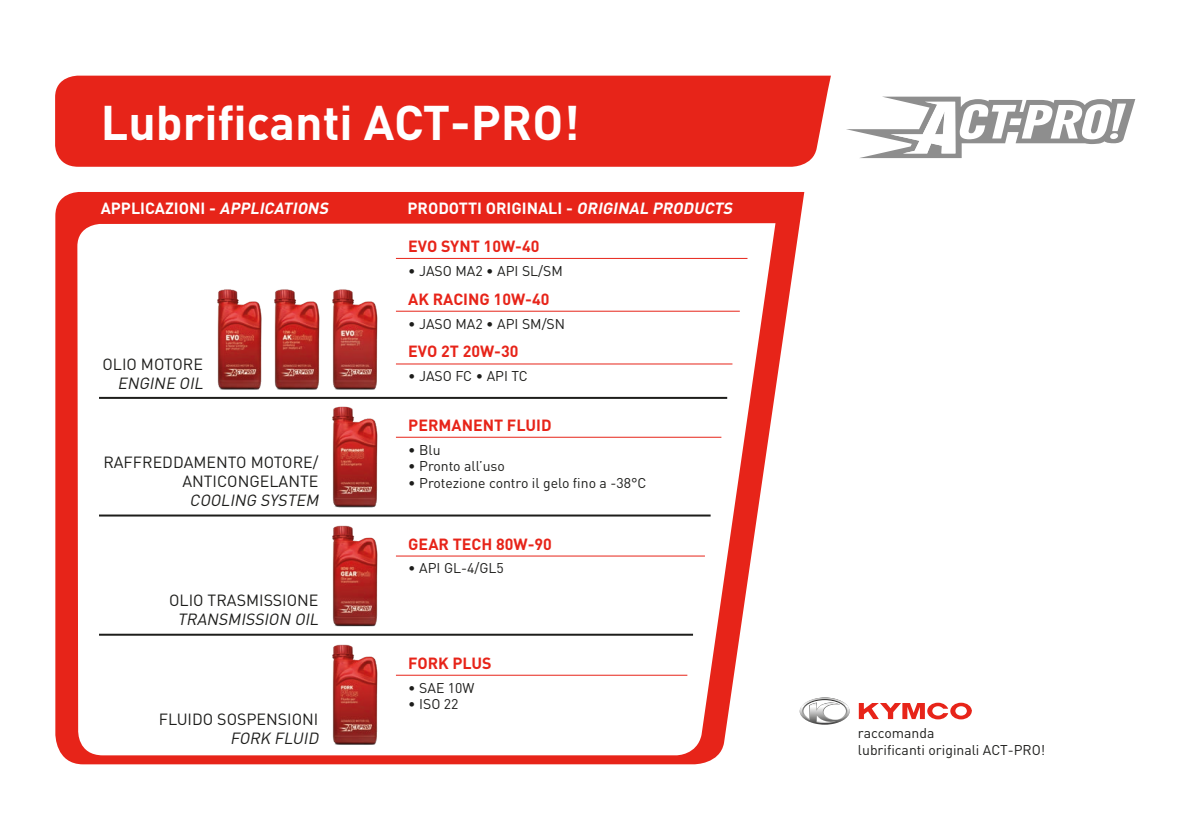
<style>
.page{position:relative;width:1191px;height:840px;background:#fff}
.page>*{position:absolute;margin:0;border:0;box-sizing:border-box;transform-origin:0 0}
.t1{font:700 48px "DIN";color:#fff}
.t2{font:16px/19.2px "DIN";color:#1d1d1b;text-align:right}
.t3{font:700 16px "DIN";color:#e72419}
.t4{font:700 16px "DIN";color:#fff}
.t5{font:italic 16px "DIN";color:#1d1d1b}
.t6{font:14px/16.8px "DIN";color:#1d1d1b}
.s1{font-style:italic}
</style>
<div class="page">
<div style="left:55px;top:76px;width:776px;height:91px;background:#e72419"></div>
<svg style="left:55px;top:192px;width:777px;height:572px;fill:#e72419"></svg>
<svg style="left:55px;top:223px;width:755px;height:532px"></svg>
<img style="left:216px;top:288px;width:46px;height:102px">
<img style="left:274px;top:288px;width:46px;height:102px">
<img style="left:331px;top:404px;width:46px;height:104px">
<img style="left:331px;top:524px;width:46px;height:104px">
<img style="left:331px;top:643px;width:46px;height:104px">
<img style="left:331px;top:288px;width:46px;height:102px">
<hr style="left:99px;top:396px;width:628px;height:2px;background:#1d1d1b">
<hr style="left:396px;top:258px;width:351px;height:1px;background:#e72419">
<hr style="left:396px;top:436px;width:325px;height:1px;background:#e72419">
<hr style="left:396px;top:555px;width:309px;height:1px;background:#e72419">
<hr style="left:396px;top:674px;width:291px;height:1px;background:#e72419">
<hr style="left:396px;top:310px;width:344px;height:1px;background:#e72419">
<hr style="left:396px;top:363px;width:336px;height:1px;background:#e72419">
<hr style="left:99px;top:514px;width:611px;height:2px;background:#1d1d1b">
<hr style="left:99px;top:633px;width:594px;height:2px;background:#1d1d1b">
<svg style="left:858px;top:702px;width:113px;height:17px"></svg>
<svg style="left:799px;top:697px;width:51px;height:27px"></svg>
<svg style="left:846px;top:97px;width:290px;height:61px"></svg>
<h1 class="t1" style="left:101px;top:91px;width:481px">Lubrificanti ACT-PRO!</h1>
<p class="t4" style="left:101px;top:198px;width:232px">APPLICAZIONI - <span class="s1">APPLICATIONS</span></p>
<p class="t2" style="left:102px;top:354px;width:102px">OLIO MOTORE</p>
<p class="t5" style="left:117px;top:373px;width:91px">ENGINE OIL</p>
<p class="t2" style="left:103px;top:452px;width:217px">RAFFREDDAMENTO MOTORE/<br>ANTICONGELANTE</p>
<p class="t5" style="left:189px;top:490px;width:134px">COOLING SYSTEM</p>
<p class="t2" style="left:169px;top:590px;width:151px">OLIO TRASMISSIONE</p>
<p class="t5" style="left:177px;top:609px;width:146px">TRANSMISSION OIL</p>
<p class="t2" style="left:159px;top:709px;width:161px">FLUIDO SOSPENSIONI</p>
<p class="t5" style="left:230px;top:728px;width:93px">FORK FLUID</p>
<p class="t4" style="left:407px;top:198px;width:330px">PRODOTTI ORIGINALI - <span class="s1">ORIGINAL PRODUCTS</span></p>
<p class="t3" style="left:408px;top:235px;width:133px">EVO SYNT 10W-40</p>
<p class="t6" style="left:408px;top:262px;width:156px">• JASO MA2 • API SL/SM</p>
<p class="t3" style="left:408px;top:288px;width:143px">AK RACING 10W-40</p>
<p class="t6" style="left:408px;top:314px;width:158px">• JASO MA2 • API SM/SN</p>
<p class="t3" style="left:408px;top:341px;width:112px">EVO 2T 20W-30</p>
<p class="t6" style="left:408px;top:367px;width:121px">• JASO FC • API TC</p>
<p class="t3" style="left:408px;top:414px;width:145px">PERMANENT FLUID</p>
<p class="t6" style="left:408px;top:440px;width:34px">• Blu</p>
<p class="t6" style="left:408px;top:457px;width:98px">• Pronto all’uso</p>
<p class="t6" style="left:408px;top:474px;width:240px">• Protezione contro il gelo fino a -38°C</p>
<p class="t3" style="left:408px;top:533px;width:145px">GEAR TECH 80W-90</p>
<p class="t6" style="left:408px;top:559px;width:97px">• API GL-4/GL5</p>
<p class="t3" style="left:408px;top:652px;width:85px">FORK PLUS</p>
<p class="t6" style="left:408px;top:678px;width:68px">• SAE 10W</p>
<p class="t6" style="left:408px;top:695px;width:52px">• ISO 22</p>
<p class="t6" style="left:858px;top:724px;width:189px">raccomanda<br>lubrificanti originali ACT-PRO!</p>
</div>
